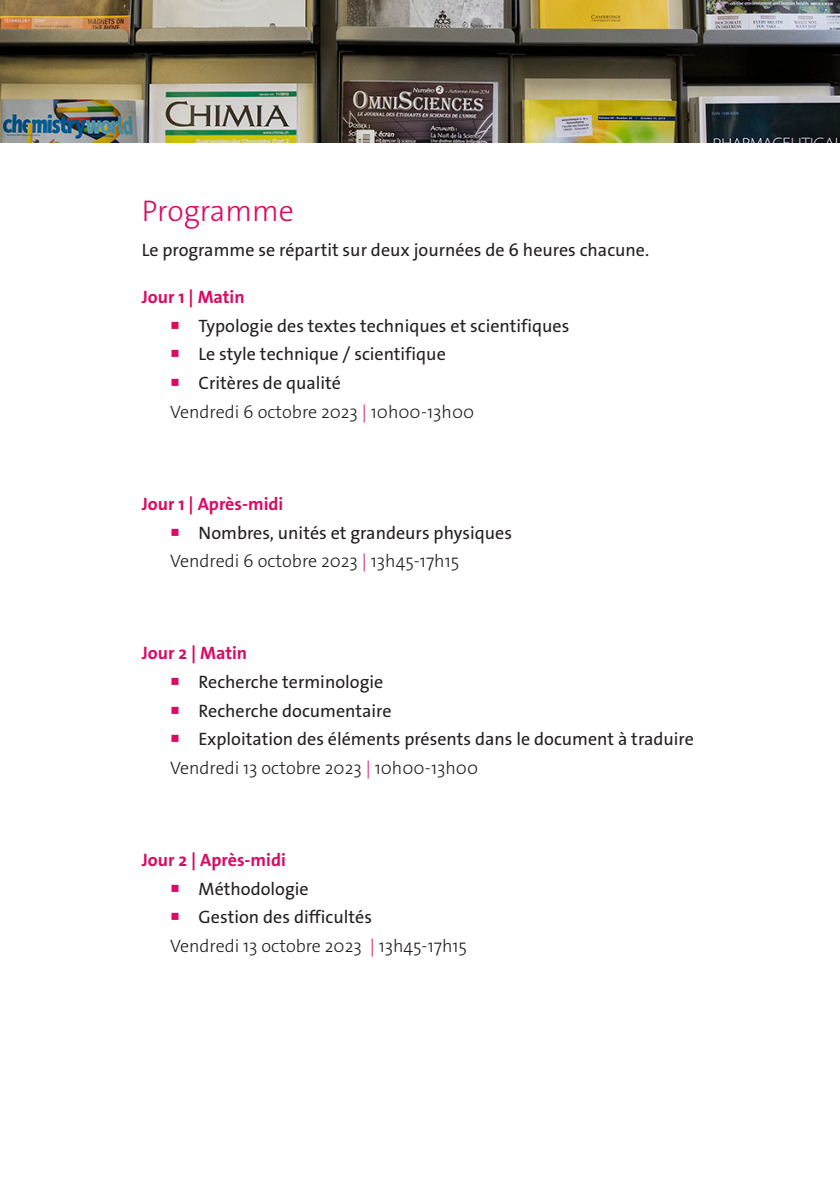
<style>
.page{position:relative;width:840px;height:1191px;background:#fff}
.page>*{position:absolute;margin:0;border:0;box-sizing:border-box;transform-origin:0 0}
.t1{font:300 30px "The Sans Os F";color:#db0a62}
.t2{font:18px/28.6px "The Sans Os F";color:#231f20}
.t3{font:300 18px/28.6px "The Sans Os F";color:#231f20}
.t4{font:700 18px "The Sans Os F";color:#db0a62}
.s1{color:#db0a62}
.s2{font-weight:400}
.s3{font-weight:300}
.s4{font-weight:300;color:#db0a62}
</style>
<div class="page">
<img style="left:0;top:0;width:839px;height:142px">
<h1 class="t1" style="left:142px;top:191px;width:153px">Programme</h1>
<p class="t2" style="left:142px;top:236px;width:508px">Le programme se répartit sur deux journées de 6 heures chacune.</p>
<p class="t4" style="left:142px;top:285px;width:104px">Jour 1 | Matin</p>
<p class="t2" style="left:170px;top:311px;width:400px"><span class="s1">○</span> Typologie des textes techniques et scientifiques</p>
<p class="t2" style="left:170px;top:340px;width:277px"><span class="s1">○</span> Le style technique / scientifique</p>
<p class="t3" style="left:170px;top:369px;width:305px"><span class="s1">○</span> <span class="s2">Critères de qualité<br></span>Vendredi 6 octobre 2023 <span class="s1">|</span> 10h00-13h00</p>
<p class="t4" style="left:142px;top:492px;width:143px">Jour 1 | Après-midi</p>
<p class="t2" style="left:170px;top:518px;width:343px"><span class="s1">○</span> Nombres, unités et grandeurs physiques<br><span class="s3">Vendredi 6 octobre 2023</span> <span class="s4">|</span> <span class="s3">13h45-17h15</span></p>
<p class="t4" style="left:142px;top:641px;width:107px">Jour 2 | Matin</p>
<p class="t2" style="left:170px;top:667px;width:214px"><span class="s1">○</span> Recherche terminologie</p>
<p class="t2" style="left:170px;top:696px;width:223px"><span class="s1">○</span> Recherche documentaire</p>
<p class="t2" style="left:170px;top:725px;width:524px"><span class="s1">○</span> Exploitation des éléments présents dans le document à traduire<br><span class="s3">Vendredi 13 octobre 2023</span> <span class="s4">|</span> <span class="s3">10h00-13h00</span></p>
<p class="t4" style="left:142px;top:848px;width:145px">Jour 2 | Après-midi</p>
<p class="t2" style="left:170px;top:874px;width:140px"><span class="s1">○</span> Méthodologie</p>
<p class="t3" style="left:170px;top:903px;width:298px"><span class="s1">○</span> <span class="s2">Gestion des difficultés<br></span>Vendredi 13 octobre 2023 <span class="s1">|</span> 13h45-17h15</p>
</div>
